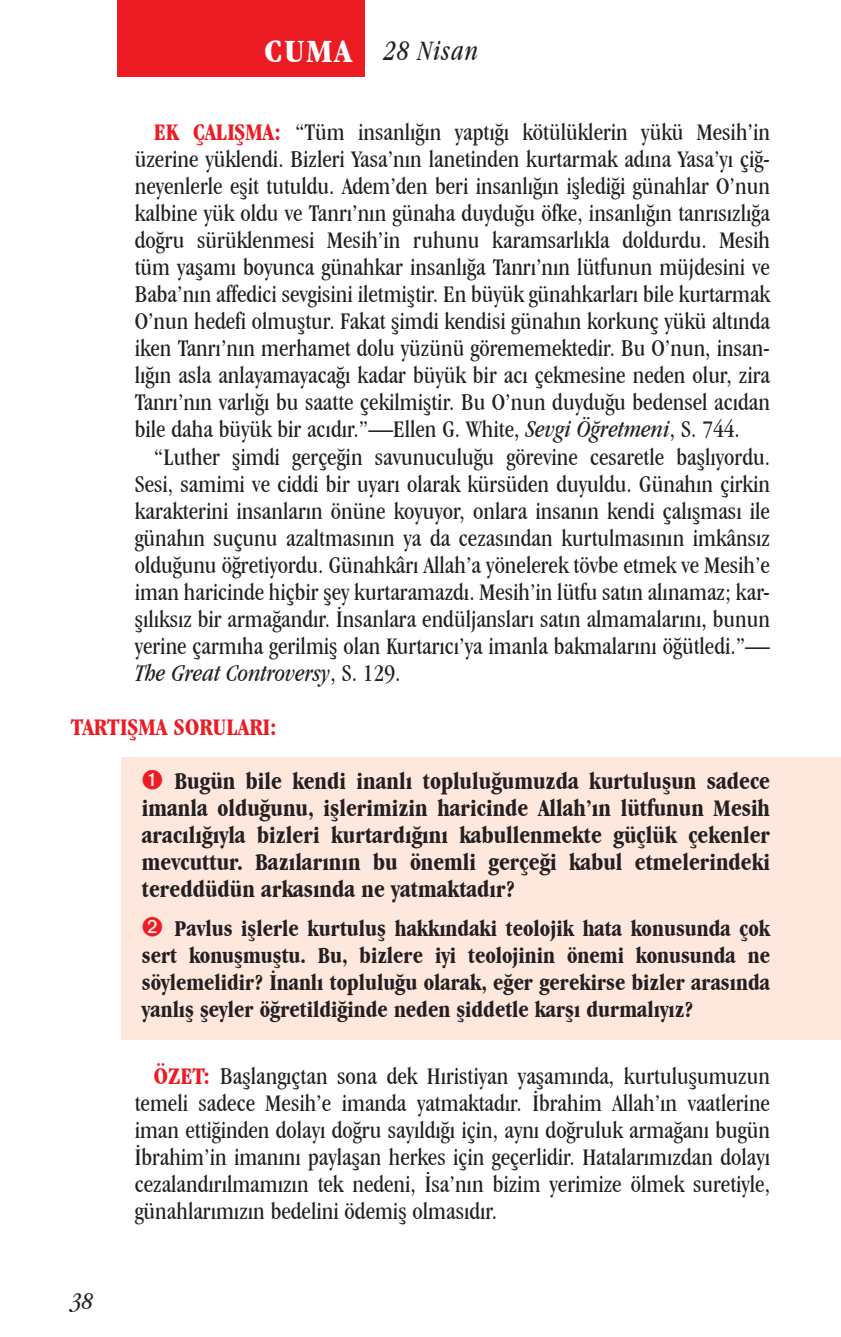
<style>
.page{position:relative;width:841px;height:1337px;background:#fff}
.page>*{position:absolute;margin:0;border:0;box-sizing:border-box;transform-origin:0 0}
.t1{font:700 condensed 33.75px "Garamond IT Cby BT";color:#fff;scale:1.1 1}
.t2{font:italic condensed 29.25px "Garamond IT Cby BT";letter-spacing:.05em;color:#231f20;scale:.9 1}
.t3{font:condensed 24.75px/27px "Garamond IT Cby BT";color:#231f20;text-align:justify}
.t4{font:700 condensed 24.75px/27px "Garamond IT Cby BT";color:#231f20;text-align:justify}
.t5{font:700 condensed 24.75px "Garamond IT Cby BT";color:#ed1c24}
.t6{font:italic condensed 24.75px "Garamond IT Cby BT";color:#231f20}
.t7{font:700 condensed 23.62px/27px "Garamond IT Cby BT";color:#231f20;text-align:justify}
.s1{font-weight:700;color:#ed1c24}
.s2{font-style:italic}
</style>
<div class="page">
<div style="left:117px;top:0;width:247px;height:76px;background:#ed1c24"></div>
<div style="left:121px;top:757px;width:719px;height:283px;background:#fee7dd"></div>
<h1 class="t1" style="left:264px;top:31px;width:80px">CUMA</h1>
<p class="t2" style="left:384px;top:33px;width:106px">28 Nisan</p>
<p class="t3" style="left:135px;top:119px;width:636px;text-indent:19px"><span class="s1">EK ÇALIŞMA:</span> “Tüm insanlığın yaptığı kötülüklerin yükü Mesih’in üzerine yüklendi. Bizleri Yasa’nın lanetinden kurtarmak adına Yasa’yı çiğ&shy;neyenlerle eşit tutuldu. Adem’den beri insanlığın işlediği günahlar O’nun kalbine yük oldu ve Tanrı’nın günaha duyduğu öfke, insanlığın tanrısızlığa doğru sürüklenmesi Mesih’in ruhunu karamsarlıkla doldurdu. Mesih tüm yaşamı boyunca günahkar insanlığa Tanrı’nın lütfunun müjdesini ve Baba’nın affedici sevgisini iletmiştir. En büyük günahkarları bile kurtarmak O’nun hedefi olmuştur. Fakat şimdi kendisi günahın korkunç yükü altında iken Tanrı’nın merhamet dolu yüzünü görememektedir. Bu O’nun, insan&shy;lığın asla anlayamayacağı kadar büyük bir acı çekmesine neden olur, zira Tanrı’nın varlığı bu saatte çekilmiştir. Bu O’nun duyduğu bedensel acıdan bile daha büyük bir acıdır.”—Ellen G. White, <span class="s2">Sevgi Öğretmeni</span>, S. 744.</p>
<p class="t3" style="left:135px;top:443px;width:636px;text-indent:19px">“Luther şimdi gerçeğin savunuculuğu görevine cesaretle başlıyordu.<br>Sesi, samimi ve ciddi bir uyarı olarak kürsüden duyuldu. Günahın çirkin karakterini insanların önüne koyuyor, onlara insanın kendi çalışması ile günahın suçunu azaltmasının ya da cezasından kurtulmasının imkânsız olduğunu öğretiyordu. Günahkârı Allah’a yönelerek tövbe etmek ve Mesih’e iman haricinde hiçbir şey kurtaramazdı. Mesih’in lütfu satın alınamaz; kar&shy;şılıksız bir armağandır. İnsanlara endüljansları satın almamalarını, bunun yerine çarmıha gerilmiş olan Kurtarıcı’ya imanla bakmalarını öğütledi.”— <span class="s2">The Great Controversy</span>, S. 129.</p>
<p class="t5" style="left:71px;top:712px;width:207px">TARTIŞMA SORULARI:</p>
<p class="t4" style="left:142px;top:766px;width:629px;text-indent:33px">Bugün bile kendi inanlı topluluğumuzda kurtuluşun sadece imanla olduğunu, işlerimizin haricinde Allah’ın lütfunun Mesih aracılığıyla bizleri kurtardığını kabullenmekte güçlük çekenler mevcuttur. Bazılarının bu önemli gerçeği kabul etmelerindeki tereddüdün arkasında ne yatmaktadır?</p>
<p class="t7" style="left:142px;top:915px;width:629px;text-indent:33px">Pavlus işlerle kurtuluş hakkındaki teolojik hata konusunda çok sert konuşmuştu. Bu, bizlere iyi teolojinin önemi konusunda ne söylemelidir? İnanlı topluluğu olarak, eğer gerekirse bizler arasında yanlış şeyler öğretildiğinde neden şiddetle karşı durmalıyız?</p>
<p class="t6" style="left:71px;top:1286px;width:23px">38</p>
<p class="t3" style="left:135px;top:1062px;width:636px;text-indent:19px"><span class="s1">ÖZET:</span> Başlangıçtan sona dek Hıristiyan yaşamında, kurtuluşumuzun temeli sadece Mesih’e imanda yatmaktadır. İbrahim Allah’ın vaatlerine iman ettiğinden dolayı doğru sayıldığı için, aynı doğruluk armağanı bugün İbrahim’in imanını paylaşan herkes için geçerlidir. Hatalarımızdan dolayı cezalandırılmamızın tek nedeni, İsa’nın bizim yerimize ölmek suretiyle, günahlarımızın bedelini ödemiş olmasıdır.</p>
</div>
